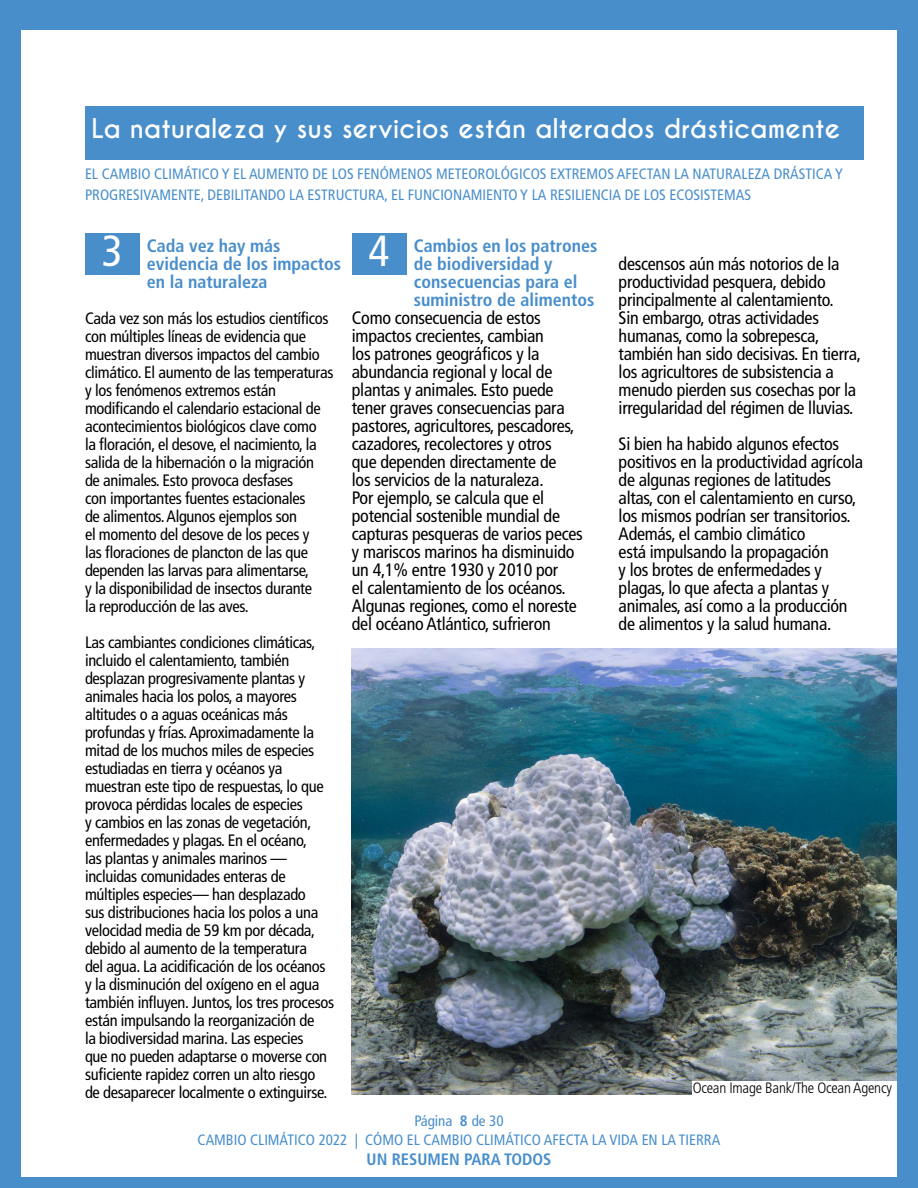
<style>
.page{position:relative;width:918px;height:1188px;background:#488ecb}
.page>*{position:absolute;margin:0;border:0;box-sizing:border-box;transform-origin:0 0}
.t1{font:condensed 43.5px "Frutiger LT Pro";color:#fff}
.t2{font:700 25.5px "Caviar Dreams";color:#fff}
.t3{font:condensed 18px/18px "Frutiger LT Pro";letter-spacing:-.015em;color:#000}
.t4{font:700 condensed 18px/18px "Frutiger LT Pro";color:#488ecb}
.t5{font:condensed 16.5px/18px "Frutiger LT Pro";letter-spacing:-.02em;color:#000}
.t6{font:700 condensed 16.5px "Frutiger LT Pro";color:#488ecb}
.t7{font:condensed 15px/19.5px "Frutiger LT Pro";color:#488ecb;text-align:center}
.t8{font:300 condensed 15px "Frutiger LT Pro";letter-spacing:-.015em;color:#000}
.s1{font-weight:700}
</style>
<div class="page">
<div style="left:21px;top:30px;width:876px;height:1147px;background:#fff"></div>
<div style="left:85px;top:234px;width:54px;height:41px;background:#488ecb"></div>
<div style="left:352px;top:234px;width:54px;height:41px;background:#488ecb"></div>
<img style="left:352px;top:648px;width:545px;height:446px">
<div style="left:693px;top:1082px;width:204px;height:15px;background:#fff"></div>
<div style="left:85px;top:106px;width:779px;height:54px;background:#488ecb"></div>
<h2 class="t2" style="left:92px;top:113px;width:750px">La naturaleza y sus servicios están alterados drásticamente</h2>
<p class="t7" style="left:85px;top:164px;width:759px;line-height:21px;text-align:left">EL CAMBIO CLIMÁTICO Y EL AUMENTO DE LOS FENÓMENOS METEOROLÓGICOS EXTREMOS AFECTAN LA NATURALEZA DRÁSTICA Y<br>PROGRESIVAMENTE, DEBILITANDO LA ESTRUCTURA, EL FUNCIONAMIENTO Y LA RESILIENCIA DE LOS ECOSISTEMAS</p>
<h1 class="t1" style="left:102px;top:226px;width:22px">3</h1>
<p class="t4" style="left:414px;top:237px;width:185px">Cambios en los patrones de biodiversidad y consecuencias para el suministro de alimentos</p>
<p class="t3" style="left:352px;top:309px;width:232px">Como consecuencia de estos impactos crecientes, cambian<br>los patrones geográficos y la abundancia regional y local de plantas y animales. Esto puede tener graves consecuencias para pastores, agricultores, pescadores, cazadores, recolectores y otros<br>que dependen directamente de<br>los servicios de la naturaleza.<br>Por ejemplo, se calcula que el potencial sostenible mundial de capturas pesqueras de varios peces y mariscos marinos ha disminuido un 4,1% entre 1930 y 2010 por<br>el calentamiento de los océanos.<br>Algunas regiones, como el noreste del océano Atlántico, sufrieron</p>
<h1 class="t1" style="left:369px;top:226px;width:22px">4</h1>
<p class="t4" style="left:147px;top:237px;width:196px">Cada vez hay más evidencia de los impactos en la naturaleza</p>
<p class="t5" style="left:85px;top:309px;width:250px">Cada vez son más los estudios científicos con múltiples líneas de evidencia que muestran diversos impactos del cambio climático. El aumento de las temperaturas y los fenómenos extremos están modificando el calendario estacional de acontecimientos biológicos clave como<br>la floración, el desove, el nacimiento, la salida de la hibernación o la migración<br>de animales. Esto provoca desfases<br>con importantes fuentes estacionales<br>de alimentos. Algunos ejemplos son<br>el momento del desove de los peces y<br>las floraciones de plancton de las que dependen las larvas para alimentarse,<br>y la disponibilidad de insectos durante<br>la reproducción de las aves.</p>
<p class="t5" style="left:85px;top:633px;width:251px">Las cambiantes condiciones climáticas, incluido el calentamiento, también desplazan progresivamente plantas y animales hacia los polos, a mayores altitudes o a aguas oceánicas más profundas y frías. Aproximadamente la mitad de los muchos miles de especies estudiadas en tierra y océanos ya muestran este tipo de respuestas, lo que provoca pérdidas locales de especies<br>y cambios en las zonas de vegetación, enfermedades y plagas. En el océano,<br>las plantas y animales marinos — incluidas comunidades enteras de múltiples especies— han desplazado<br>sus distribuciones hacia los polos a una velocidad media de 59 km por década, debido al aumento de la temperatura<br>del agua. La acidificación de los océanos y la disminución del oxígeno en el agua también influyen. Juntos, los tres procesos están impulsando la reorganización de<br>la biodiversidad marina. Las especies<br>que no pueden adaptarse o moverse con suficiente rapidez corren un alto riesgo de desaparecer localmente o extinguirse.</p>
<p class="t3" style="left:619px;top:255px;width:244px">descensos aún más notorios de la productividad pesquera, debido principalmente al calentamiento.<br>Sin embargo, otras actividades humanas, como la sobrepesca, también han sido decisivas. En tierra, los agricultores de subsistencia a menudo pierden sus cosechas por la irregularidad del régimen de lluvias.</p>
<p class="t3" style="left:619px;top:435px;width:246px">Si bien ha habido algunos efectos positivos en la productividad agrícola de algunas regiones de latitudes altas, con el calentamiento en curso, los mismos podrían ser transitorios.<br>Además, el cambio climático<br>está impulsando la propagación<br>y los brotes de enfermedades y plagas, lo que afecta a plantas y animales, así como a la producción de alimentos y la salud humana.</p>
<p class="t8" style="left:693px;top:1079px;width:201px">Ocean Image Bank/The Ocean Agency</p>
<p class="t7" style="left:198px;top:1111px;width:524px">Página <span class="s1">8</span> de 30<br>CAMBIO CLIMÁTICO 2022 | CÓMO EL CAMBIO CLIMÁTICO AFECTA LA VIDA EN LA TIERRA</p>
<p class="t6" style="left:367px;top:1149px;width:186px">UN RESUMEN PARA TODOS</p>
</div>
